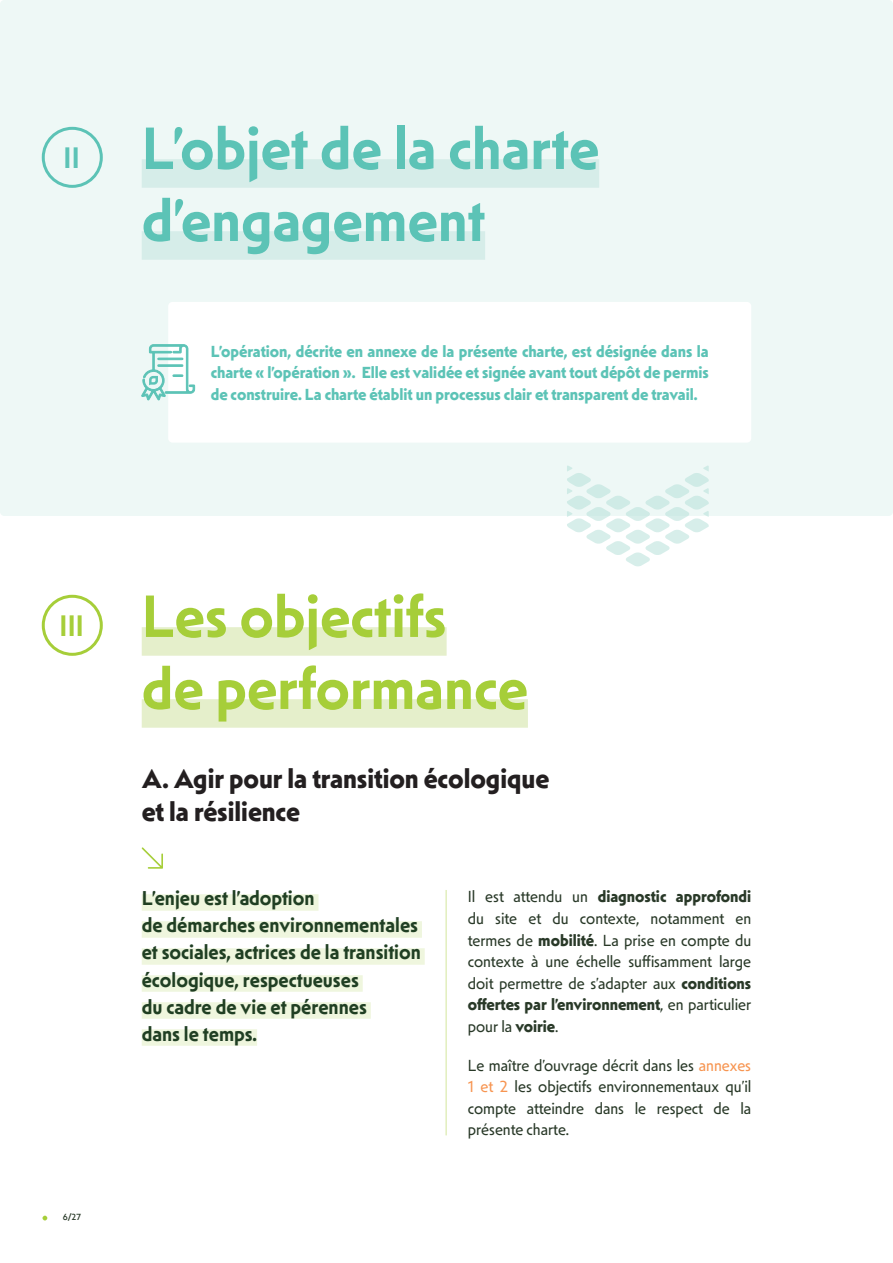
<style>
.page{position:relative;width:893px;height:1263px;background:#fff}
.page>*{position:absolute;margin:0;border:0;box-sizing:border-box;transform-origin:0 0}
.t1{font:600 60px/72px "Mendl Sans Dawn";color:#5cc3b6;text-align:center}
.t2{font:600 60px/72px "Mendl Sans Dawn";color:#a6ce39}
.t3{font:600 30px "Mendl Sans Dawn";color:#a6ce39}
.t4{font:700 27px/32.4px "Mendl Sans Dusk";color:#231f20}
.t5{font:600 20.25px/27px "Mendl Sans Dawn";color:#203f23}
.t6{font:16.2px/21.6px "Mendl Sans Dusk";color:#293928;text-align:justify}
.t7{font:700 16.2px/21.6px "Mendl Sans Dusk";color:#5cc3b6;text-align:justify}
.t8{font:500 9px "Mendl Sans Dusk";color:#293928}
.s1{font-size:30px}
.s2{font-weight:700}
.s3{color:#f79551}
</style>
<div class="page">
<div style="left:0;top:0;width:893px;height:516px;background:#eef8f6;border-radius:4px"></div>
<svg style="left:43px;top:1216px;width:4px;height:4px"></svg>
<div style="left:42px;top:127px;width:61px;height:61px;border:3px solid #5cc3b6;border-radius:50%"></div>
<div style="left:142px;top:159px;width:457px;height:29px;background:#d6ede9"></div>
<div style="left:142px;top:231px;width:343px;height:29px;background:#d6ede9"></div>
<div style="left:168px;top:302px;width:583px;height:141px;background:#fff;border-radius:4px"></div>
<svg style="left:141px;top:344px;width:54px;height:56px"></svg>
<div style="left:142px;top:627px;width:305px;height:29px;background:#e5efcb"></div>
<div style="left:142px;top:699px;width:386px;height:29px;background:#e5efcb"></div>
<div style="left:42px;top:595px;width:61px;height:61px;border:3px solid #a6ce39;border-radius:50%"></div>
<svg style="left:142px;top:847px;width:21px;height:22px"></svg>
<div style="left:142px;top:894px;width:176px;height:17px;background:#eff6de"></div>
<div style="left:142px;top:921px;width:280px;height:17px;background:#eff6de"></div>
<div style="left:142px;top:948px;width:283px;height:17px;background:#eff6de"></div>
<div style="left:142px;top:975px;width:221px;height:17px;background:#eff6de"></div>
<div style="left:142px;top:1002px;width:229px;height:17px;background:#eff6de"></div>
<div style="left:142px;top:1029px;width:115px;height:17px;background:#eff6de"></div>
<hr style="left:446px;top:890px;width:1px;height:245px;background:#a6ce39">
<svg style="left:567px;top:465px;width:142px;height:102px"></svg>
<h1 class="t1" style="left:64px;top:112px;width:537px"><span class="s1">II</span> L’objet de la charte d’engagement</h1>
<p class="t7" style="left:211px;top:340px;width:500px">L’opération, décrite en annexe de la présente charte, est désignée dans la charte « l’opération ». Elle est validée et signée avant tout dépôt de permis de construire. La charte établit un processus clair et transparent de travail.</p>
<h2 class="t3" style="left:59px;top:607px;width:26px">III</h2>
<p class="t8" style="left:63px;top:1212px;width:20px">6/27</p>
<h1 class="t2" style="left:142px;top:579px;width:388px">Les objectifs<br>de performance</h1>
<h3 class="t4" style="left:142px;top:762px;width:409px">A. Agir pour la transition écologique et la résilience</h3>
<p class="t5" style="left:142px;top:885px;width:281px">L’enjeu est l’adoption<br>de démarches environnementales et sociales, actrices de la transition écologique, respectueuses<br>du cadre de vie et pérennes<br>dans le temps.</p>
<p class="t6" style="left:468px;top:886px;width:285px">Il est attendu un <span class="s2">diagnostic approfondi </span>du site et du contexte, notamment en termes de <span class="s2">mobilité</span>. La prise en compte du contexte à une échelle suffisamment large doit permettre de s’adapter aux <span class="s2">conditions offertes par l’environnement</span>, en particulier pour la <span class="s2">voirie</span>.</p>
<p class="t6" style="left:468px;top:1054px;width:285px">Le maître d’ouvrage décrit dans les <span class="s3">annexes 1 et 2</span> les objectifs environnementaux qu’il compte atteindre dans le respect de la présente charte.</p>
</div>
